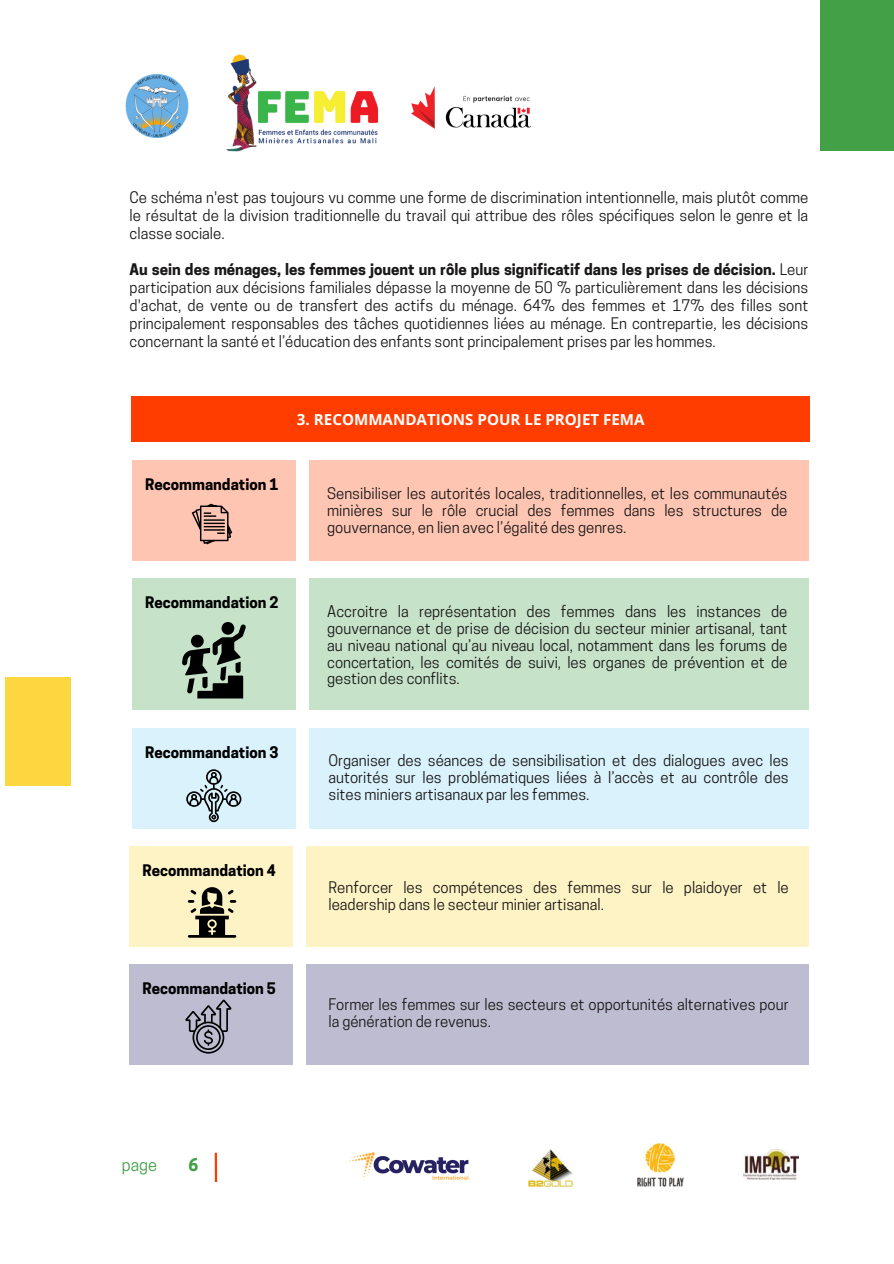
<style>
.page{position:relative;width:894px;height:1264px;background:#fff}
.page>*{position:absolute;margin:0;border:0;box-sizing:border-box;transform-origin:0 0}
.t1{font:16.5px "Cooper Hewitt";color:#43a047}
.t2{font:700 16.5px "Cooper Hewitt";color:#43a047}
.t3{font:700 15.15px "Open Sans";color:#fff}
.t4{font:15px/16.8px "Cooper Hewitt";color:#191717;text-align:justify}
.t5{font:700 15px "Cooper Hewitt";color:#000}
.s1{font-weight:700}
</style>
<div class="page">
<div style="left:820px;top:0;width:73px;height:151px;background:#43a047"></div>
<div style="left:5px;top:677px;width:66px;height:108px;background:#fcd73f"></div>
<hr style="left:215px;top:1152px;width:2px;height:29px;background:#ff3d00">
<img style="left:346px;top:1152px;width:123px;height:28px">
<img style="left:743px;top:1149px;width:54px;height:30px">
<img style="left:637px;top:1143px;width:46px;height:43px">
<img style="left:528px;top:1149px;width:45px;height:37px">
<img style="left:226px;top:54px;width:153px;height:98px">
<img style="left:125px;top:75px;width:64px;height:63px">
<img style="left:411px;top:86px;width:120px;height:43px">
<div style="left:132px;top:460px;width:163px;height:100px;background:#ffc5b3"></div>
<div style="left:309px;top:460px;width:499px;height:100px;background:#ffc5b3"></div>
<svg style="left:192px;top:504px;width:40px;height:40px"></svg>
<div style="left:132px;top:578px;width:163px;height:132px;background:#c6e2c8"></div>
<div style="left:309px;top:578px;width:499px;height:132px;background:#c6e2c8"></div>
<div style="left:132px;top:728px;width:163px;height:100px;background:#daf2fc"></div>
<div style="left:309px;top:728px;width:499px;height:100px;background:#daf2fc"></div>
<div style="left:130px;top:846px;width:163px;height:100px;background:#fef3c5"></div>
<div style="left:306px;top:846px;width:502px;height:100px;background:#fef3c5"></div>
<div style="left:130px;top:964px;width:163px;height:100px;background:#bebcd0"></div>
<div style="left:306px;top:964px;width:502px;height:100px;background:#bebcd0"></div>
<svg style="left:186px;top:769px;width:55px;height:53px"></svg>
<svg style="left:221px;top:622px;width:13px;height:12px"></svg>
<svg style="left:182px;top:624px;width:64px;height:74px"></svg>
<svg style="left:188px;top:887px;width:48px;height:50px"></svg>
<svg style="left:185px;top:999px;width:46px;height:54px"></svg>
<div style="left:132px;top:396px;width:677px;height:46px;background:#ff3d00"></div>
<p class="t4" style="left:130px;top:191px;width:680px;line-height:18px">Ce schéma n'est pas toujours vu comme une forme de discrimination intentionnelle, mais plutôt comme le résultat de la division traditionnelle du travail qui attribue des rôles spécifiques selon le genre et la classe sociale.</p>
<p class="t4" style="left:130px;top:263px;width:680px;line-height:18px"><span class="s1">Au sein des ménages, les femmes jouent un rôle plus significatif dans les prises de décision.</span> Leur participation aux décisions familiales dépasse la moyenne de 50 % particulièrement dans les décisions d'achat, de vente ou de transfert des actifs du ménage. 64% des femmes et 17% des filles sont principalement responsables des tâches quotidiennes liées au ménage. En contrepartie, les décisions concernant la santé et l’éducation des enfants sont principalement prises par les hommes.</p>
<p class="t3" style="left:297px;top:408px;width:349px">3. RECOMMANDATIONS POUR LE PROJET FEMA</p>
<p class="t5" style="left:145px;top:479px;width:135px">Recommandation 1</p>
<p class="t4" style="left:327px;top:486px;width:461px">Sensibiliser les autorités locales, traditionnelles, et les communautés minières sur le rôle crucial des femmes dans les structures de gouvernance, en lien avec l’égalité des genres.</p>
<p class="t5" style="left:145px;top:597px;width:135px">Recommandation 2</p>
<p class="t5" style="left:145px;top:746px;width:135px">Recommandation 3</p>
<p class="t4" style="left:327px;top:604px;width:461px">Accroitre la représentation des femmes dans les instances de gouvernance et de prise de décision du secteur minier artisanal, tant au niveau national qu’au niveau local, notamment dans les forums de concertation, les comités de suivi, les organes de prévention et de gestion des conflits.</p>
<p class="t4" style="left:328px;top:754px;width:461px">Organiser des séances de sensibilisation et des dialogues avec les autorités sur les problématiques liées à l’accès et au contrôle des sites miniers artisanaux par les femmes.</p>
<p class="t5" style="left:142px;top:864px;width:135px">Recommandation 4</p>
<p class="t4" style="left:328px;top:880px;width:461px">Renforcer les compétences des femmes sur le plaidoyer et le leadership dans le secteur minier artisanal.</p>
<p class="t5" style="left:142px;top:982px;width:135px">Recommandation 5</p>
<p class="t4" style="left:328px;top:997px;width:461px">Former les femmes sur les secteurs et opportunités alternatives pour la génération de revenus.</p>
<p class="t1" style="left:122px;top:1159px;width:37px">page</p>
<p class="t2" style="left:188px;top:1159px;width:11px">6</p>
</div>
